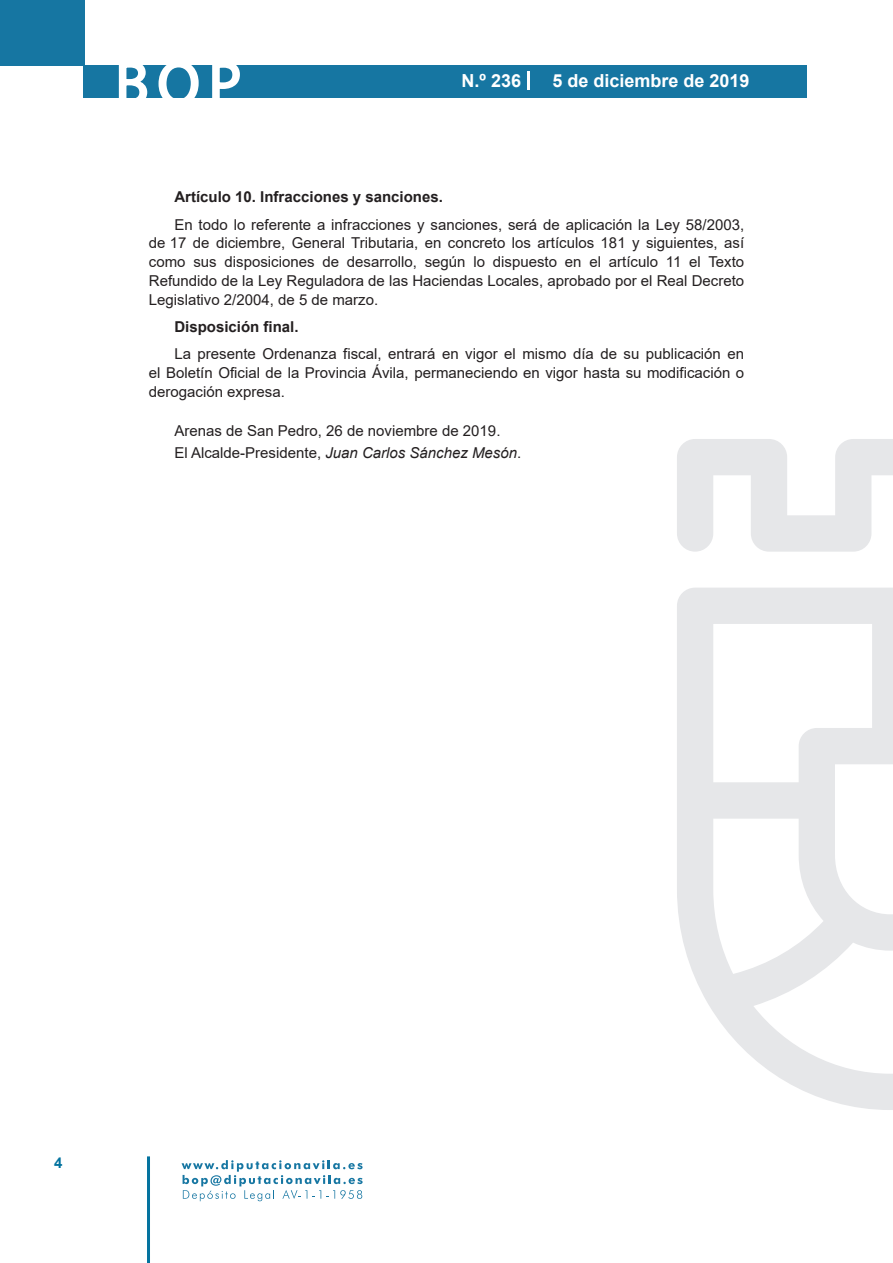
<style>
.page{position:relative;width:893px;height:1263px;background:#fff}
.page>*{position:absolute;margin:0;border:0;box-sizing:border-box;transform-origin:0 0}
.t1{font:500 61.5px "Avant Garde";color:#fff}
.t2{font:700 18px "Arial";color:#fff}
.texto_normal{font:15px/18.8px "Arial";color:#231f20;text-align:justify}
.texto_normal-2{font:700 15px "Arial";color:#231f20}
.firma{font:15px "Arial";color:#231f20}
.fecha{font:15px "Arial";color:#231f20}
.t3{font:700 15px "Arial";color:#04739f}
.s1{font-style:italic}
</style>
<div class="page">
<div style="left:0;top:0;width:85px;height:65px;background:#1676a2"></div>
<div style="left:84px;top:65px;width:723px;height:33px;background:#1676a2"></div>
<svg style="left:118px;top:65px;width:30px;height:33px"></svg>
<svg style="left:158px;top:65px;width:41px;height:33px"></svg>
<svg style="left:212px;top:65px;width:28px;height:33px"></svg>
<svg style="left:182px;top:1160px;width:181px;height:41px"></svg>
<hr style="left:147px;top:1156px;width:3px;height:107px;background:#04739f">
<svg style="left:528px;top:71px;width:2px;height:19px"></svg>
<svg style="left:677px;top:439px;width:216px;height:671px"></svg>
<h1 class="t1" style="left:115px;top:46px;width:128px">BOP</h1>
<p class="t2" style="left:462px;top:68px;width:61px">N.º 236</p>
<p class="t2" style="left:552px;top:68px;width:199px">5 de diciembre de 2019</p>
<p class="texto_normal-2" style="left:174px;top:187px;width:270px">Artículo 10. Infracciones y sanciones.</p>
<p class="texto_normal" style="left:149px;top:215px;width:597px;text-indent:26px">En todo lo referente a infracciones y sanciones, será de aplicación la Ley 58/2003, de 17 de diciembre, General Tributaria, en concreto los artículos 181 y siguientes, así como sus disposiciones de desarrollo, según lo dispuesto en el artículo 11 el Texto Refundido de la Ley Reguladora de las Haciendas Locales, aprobado por el Real Decreto Legislativo 2/2004, de 5 de marzo.</p>
<p class="texto_normal-2" style="left:174px;top:316px;width:126px">Disposición final.</p>
<p class="texto_normal" style="left:149px;top:344px;width:597px;text-indent:26px">La presente Ordenanza fiscal, entrará en vigor el mismo día de su publicación en el Boletín Oficial de la Provincia Ávila, permaneciendo en vigor hasta su modificación o derogación expresa.</p>
<p class="fecha" style="left:174px;top:420px;width:328px">Arenas de San Pedro, 26 de noviembre de 2019.</p>
<p class="firma" style="left:174px;top:443px;width:348px">El Alcalde-Presidente, <span class="s1">Juan Carlos Sánchez Mesón</span>.</p>
<p class="t3" style="left:54px;top:1152px;width:10px">4</p>
</div>
